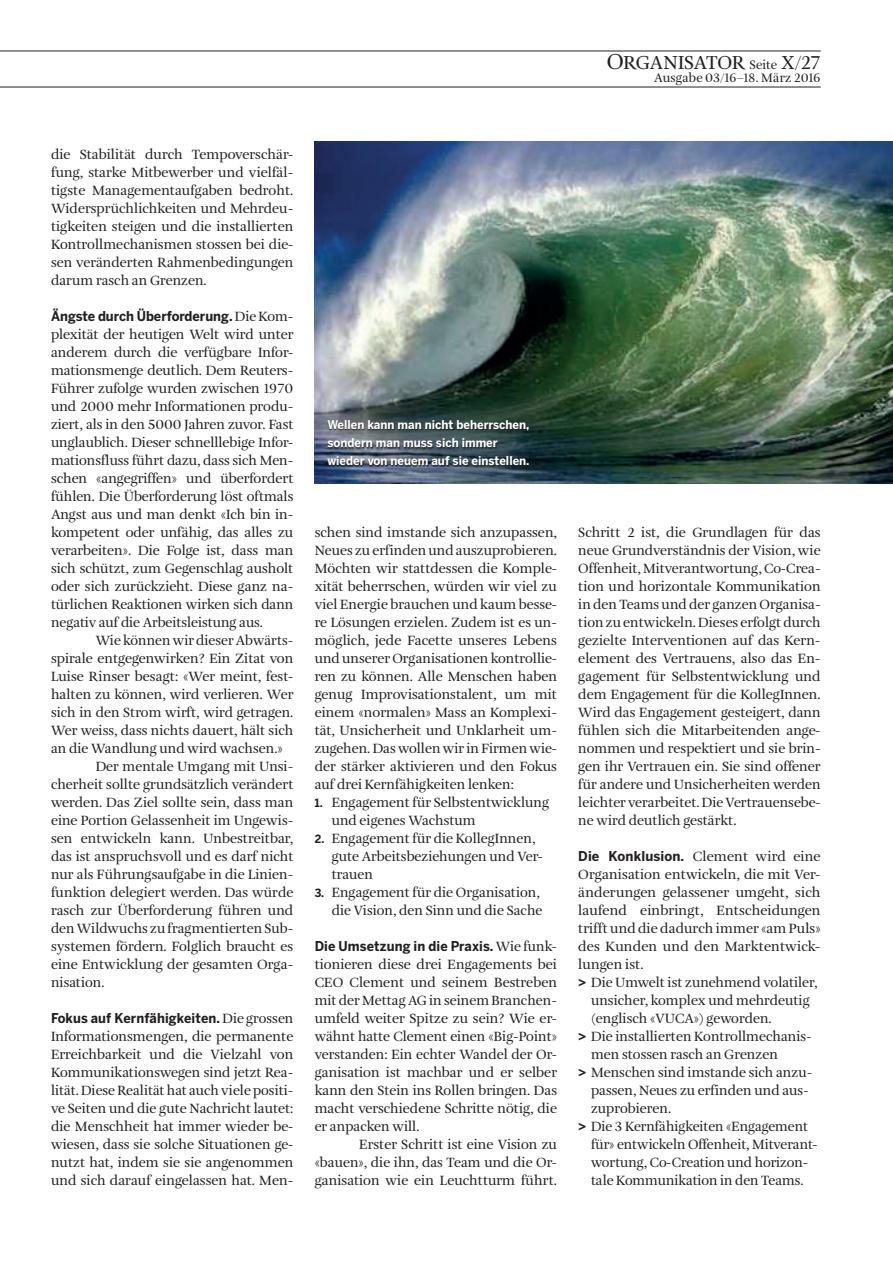
<style>
.page{position:relative;width:893px;height:1263px;background:#fff}
.page>*{position:absolute;margin:0;border:0;box-sizing:border-box;transform-origin:0 0}
.t1{font:19.5px "Amalia Pro";letter-spacing:-.01em;color:#231f20}
.t2{font:13.8px/18px "Amalia Pro";color:#231f20;text-align:justify}
.t3{font:700 13.5px "Benton Sans";letter-spacing:.01em;color:#231f20;scale:.95 1}
.t4{font:700 13.5px "Benton Sans";letter-spacing:.01em;color:#231f20;scale:.94 1}
.t5{font:12.75px "Amalia Pro";letter-spacing:.005em;color:#231f20}
.t6{font:700 12px/18px "Benton Sans";color:#fff;scale:.95 1}
.s1{font-size:22.5px}
.s2{font-size:12.75px}
.s3{font-family:"Amalia Pro";font-weight:400;font-size:13.8px}
.s4{font-family:"Benton Sans";font-weight:700;font-size:11.25px}
.s5{font-family:"Benton Sans";font-weight:700;font-size:13.5px}
</style>
<div class="page">
<hr style="left:0;top:51px;width:821px;height:1px;background:#231f20">
<hr style="left:0;top:87px;width:821px;height:1px;background:#231f20">
<img style="left:315px;top:141px;width:578px;height:342px">
<div style="left:327px;top:420px;width:203px;height:47px;background:#231f20;opacity:.75"></div>
<h1 class="t1" style="left:607px;top:51px;width:215px"><span class="s1">O</span>RGANISATOR <span class="s2">Seite</span> X/27</h1>
<p class="t5" style="left:654px;top:70px;width:168px">Ausgabe 03/16–18. März 2016</p>
<p class="t2" style="left:51px;top:146px;width:244px">die Stabilität durch Tempoverschär&shy;fung, starke Mitbewerber und vielfäl&shy;tigste Managementaufgaben bedroht.<br>Widersprüchlichkeiten und Mehrdeu&shy;tigkeiten steigen und die installierten Kontrollmechanismen stossen bei die&shy;sen veränderten Rahmenbedingungen darum rasch an Grenzen.</p>
<p class="t3" style="left:51px;top:308px;width:257px">Ängste durch Überforderung. <span class="s3">Die Kom-</span></p>
<p class="t2" style="left:51px;top:326px;width:244px;text-align:left">plexität der heutigen Welt wird unter anderem durch die verfügbare Infor&shy;mationsmenge deutlich. Dem Reuters-Führer zufolge wurden zwischen 1970 und 2000 mehr Informationen produ&shy;ziert, als in den 5000 Jahren zuvor. Fast unglaublich. Dieser schnelllebige Infor&shy;mationsfluss führt dazu, dass sich Men&shy;schen «angegriffen» und überfordert fühlen. Die Überforderung löst oftmals Angst aus und man denkt «Ich bin in&shy;kompetent oder unfähig, das alles zu verarbeiten». Die Folge ist, dass man sich schützt, zum Gegenschlag ausholt oder sich zurückzieht. Diese ganz na--- türlichen Reaktionen wirken sich dann negativ auf die Arbeitsleistung aus.</p>
<p class="t2" style="left:96px;top:632px;width:199px">Wie können wir dieser Abwärts-</p>
<p class="t2" style="left:51px;top:650px;width:244px">spirale entgegenwirken? Ein Zitat von</p>
<p class="t2" style="left:51px;top:668px;width:244px">Luise Rinser besagt: «Wer meint, fest-</p>
<p class="t2" style="left:51px;top:686px;width:244px">halten zu können, wird verlieren. Wer</p>
<p class="t2" style="left:51px;top:704px;width:244px">sich in den Strom wirft, wird getragen.</p>
<p class="t2" style="left:51px;top:722px;width:244px">Wer weiss, dass nichts dauert, hält sich</p>
<p class="t2" style="left:51px;top:740px;width:233px">an die Wandlung und wird wachsen.»</p>
<p class="t2" style="left:96px;top:758px;width:199px">Der mentale Umgang mit Unsi-</p>
<p class="t2" style="left:51px;top:776px;width:244px">cherheit sollte grundsätzlich verändert</p>
<p class="t2" style="left:51px;top:794px;width:244px">werden. Das Ziel sollte sein, dass man</p>
<p class="t2" style="left:51px;top:812px;width:244px">eine Portion Gelassenheit im Ungewis-</p>
<p class="t2" style="left:51px;top:830px;width:244px">sen entwickeln kann. Unbestreitbar,</p>
<p class="t2" style="left:51px;top:848px;width:244px">das ist anspruchsvoll und es darf nicht</p>
<p class="t2" style="left:51px;top:866px;width:244px">nur als Führungsaufgabe in die Linien-</p>
<p class="t2" style="left:51px;top:884px;width:244px">funktion delegiert werden. Das würde</p>
<p class="t2" style="left:51px;top:902px;width:244px">rasch zur Überforderung führen und</p>
<p class="t2" style="left:51px;top:920px;width:244px">den Wildwuchs zu fragmentierten Sub-</p>
<p class="t2" style="left:51px;top:938px;width:244px">systemen fördern. Folglich braucht es</p>
<p class="t2" style="left:51px;top:956px;width:244px">eine Entwicklung der gesamten Orga-</p>
<p class="t2" style="left:51px;top:974px;width:55px">nisation.</p>
<p class="t4" style="left:51px;top:1010px;width:259px">Fokus auf Kernfähigkeiten. <span class="s3">Die grossen</span></p>
<p class="t2" style="left:51px;top:1028px;width:244px">Informationsmengen, die permanente Erreichbarkeit und die Vielzahl von Kommunikationswegen sind jetzt Rea&shy;lität. Diese Realität hat auch viele positi&shy;ve Seiten und die gute Nachricht lautet: die Menschheit hat immer wieder be&shy;wiesen, dass sie solche Situationen ge&shy;nutzt hat, indem sie sie angenommen und sich darauf eingelassen hat. Men-</p>
<p class="t6" style="left:327px;top:416px;width:214px">Wellen kann man nicht beherrschen, sondern man muss sich immer wieder von neuem auf sie einstellen.</p>
<p class="t2" style="left:315px;top:524px;width:244px">schen sind imstande sich anzupassen, Neues zu erfinden und auszuprobieren.<br>Möchten wir stattdessen die Komple&shy;xität beherrschen, würden wir viel zu viel Energie brauchen und kaum besse&shy;re Lösungen erzielen. Zudem ist es un&shy;möglich, jede Facette unseres Lebens und unserer Organisationen kontrollie&shy;ren zu können. Alle Menschen haben genug Improvisationstalent, um mit einem «normalen» Mass an Komplexi&shy;tät, Unsicherheit und Unklarheit um&shy;zugehen. Das wollen wir in Firmen wie&shy;der stärker aktivieren und den Fokus auf drei Kernfähigkeiten lenken:</p>
<p class="t2" style="left:332px;top:794px;width:219px;text-indent:-17px"><span class="s4">1.</span> Engagement für Selbstentwicklung und eigenes Wachstum</p>
<p class="t2" style="left:332px;top:830px;width:213px;text-align:left;text-indent:-17px"><span class="s4">2.</span> Engagement für die KollegInnen, gute Arbeitsbeziehungen und Ver&shy;trauen</p>
<p class="t2" style="left:315px;top:884px;width:229px;text-align:right"><span class="s4">3.</span> Engagement für die Organisation, die Vision, den Sinn und die Sache</p>
<p class="t3" style="left:315px;top:938px;width:257px">Die Umsetzung in die Praxis. <span class="s3">Wie funk-</span></p>
<p class="t2" style="left:315px;top:956px;width:244px">tionieren diese drei Engagements bei CEO Clement und seinem Bestreben mit der Mettag AG in seinem Branchen&shy;umfeld weiter Spitze zu sein? Wie er&shy;wähnt hatte Clement einen «Big-Point» verstanden: Ein echter Wandel der Or&shy;ganisation ist machbar und er selber kann den Stein ins Rollen bringen. Das macht verschiedene Schritte nötig, die er anpacken will.</p>
<p class="t2" style="left:315px;top:1136px;width:244px;text-indent:45px">Erster Schritt ist eine Vision zu «bauen», die ihn, das Team und die Or&shy;ganisation wie ein Leuchtturm führt.</p>
<p class="t2" style="left:578px;top:524px;width:244px">Schritt 2 ist, die Grundlagen für das neue Grundverständnis der Vision, wie Offenheit, Mitverantwortung, Co-Crea&shy;tion und horizontale Kommunikation in den Teams und der ganzen Organisa&shy;tion zu entwickeln. Dieses erfolgt durch gezielte Interventionen auf das Kern&shy;element des Vertrauens, also das En&shy;gagement für Selbstentwicklung und dem Engagement für die KollegInnen.<br>Wird das Engagement gesteigert, dann fühlen sich die Mitarbeitenden ange&shy;nommen und respektiert und sie brin&shy;gen ihr Vertrauen ein. Sie sind offener für andere und Unsicherheiten werden leichter verarbeitet. Die Vertrauensebe&shy;ne wird deutlich gestärkt.</p>
<p class="t2" style="left:578px;top:848px;width:244px"><span class="s5">Die Konklusion.</span> Clement wird eine</p>
<p class="t2" style="left:578px;top:866px;width:244px">Organisation entwickeln, die mit Ver-</p>
<p class="t2" style="left:578px;top:884px;width:244px">änderungen gelassener umgeht, sich</p>
<p class="t2" style="left:578px;top:902px;width:244px">laufend einbringt, Entscheidungen</p>
<p class="t2" style="left:578px;top:920px;width:244px">trifft und die dadurch immer «am Puls»</p>
<p class="t2" style="left:578px;top:938px;width:244px">des Kunden und den Marktentwick-</p>
<p class="t2" style="left:578px;top:956px;width:67px">lungen ist.</p>
<p class="t2" style="left:578px;top:974px;width:241px"><span class="s5">&gt;</span> Die Umwelt ist zunehmend volatiler,</p>
<p class="t2" style="left:591px;top:992px;width:220px">unsicher, komplex und mehrdeutig</p>
<p class="t2" style="left:591px;top:1010px;width:182px">(englisch «VUCA») geworden.</p>
<p class="t2" style="left:578px;top:1028px;width:235px"><span class="s5">&gt;</span> Die installierten Kontrollmechanis-</p>
<p class="t2" style="left:591px;top:1046px;width:188px">men stossen rasch an Grenzen</p>
<p class="t2" style="left:578px;top:1064px;width:236px"><span class="s5">&gt;</span> Menschen sind imstande sich anzu-</p>
<p class="t2" style="left:591px;top:1082px;width:219px">passen, Neues zu erfinden und aus-</p>
<p class="t2" style="left:591px;top:1100px;width:82px">zuprobieren.</p>
<p class="t2" style="left:578px;top:1118px;width:231px"><span class="s5">&gt;</span> Die 3 Kernfähigkeiten «Engagement</p>
<p class="t2" style="left:591px;top:1136px;width:228px">für» entwickeln Offenheit, Mitverant-</p>
<p class="t2" style="left:591px;top:1154px;width:219px">wortung, Co-Creation und horizon-</p>
<p class="t2" style="left:591px;top:1172px;width:214px">tale Kommunikation in den Teams.</p>
</div>
